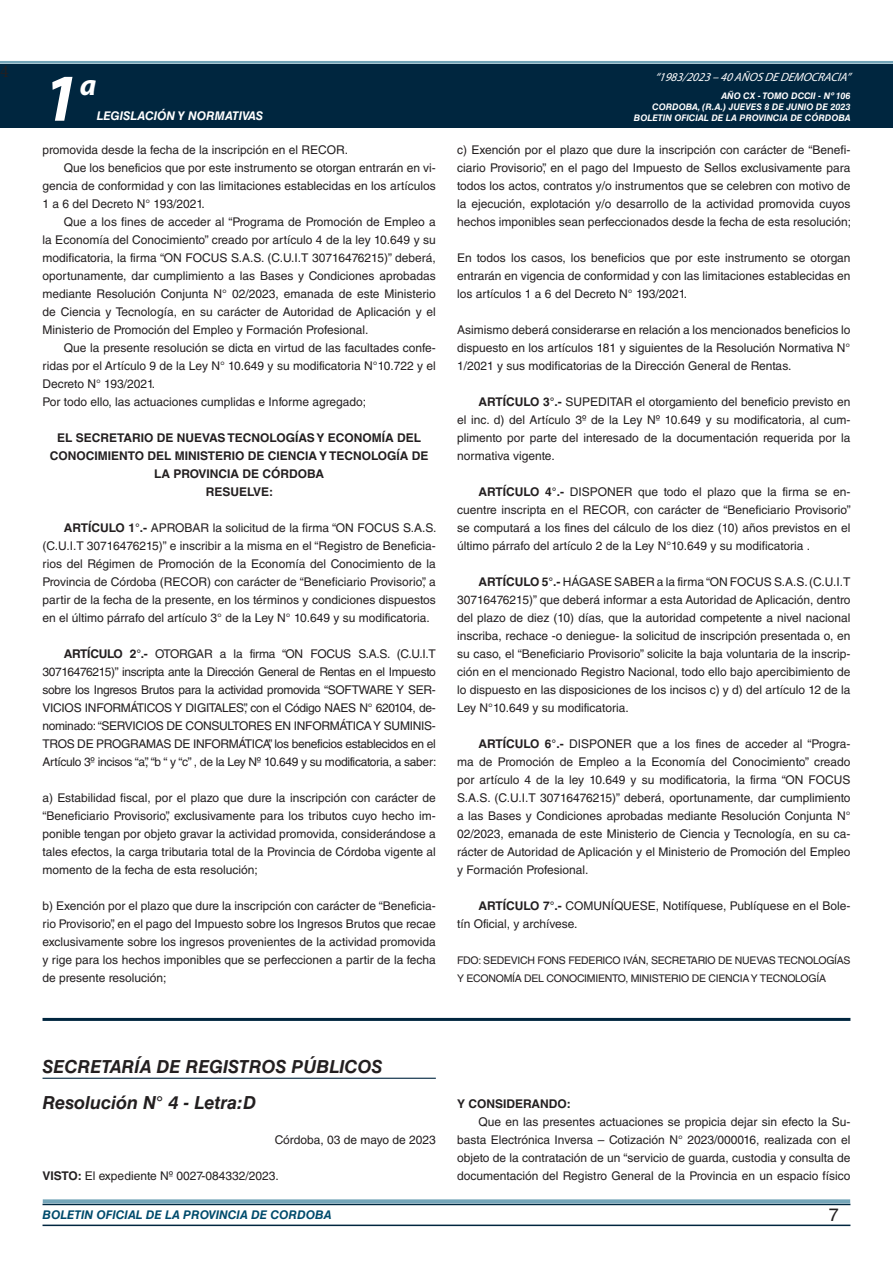
<style>
.page{position:relative;width:893px;height:1263px;background:#fff}
.page>*{position:absolute;margin:0;border:0;box-sizing:border-box;transform-origin:0 0}
.t1{font:italic 700 67.5px "Myriad Pro";color:#fff}
.t2{font:italic 700 30px "Myriad Pro";color:#fff}
.NOMBRE_DE_MINISTERIO{font:italic 700 18px "Helvetica LT Std";color:#231f20}
.t3{font:18px "Minion Pro";color:#231f20}
.t4{font:18px "Helvetica LT Std";color:#231f20}
.TEXTO_BASE{font:12px/18px "Helvetica LT Std";color:#231f20;text-align:justify}
.RESUELVE{font:700 12px/18px "Helvetica LT Std";color:#231f20;text-align:center}
.t5{font:italic 700 12px "Helvetica LT Std";color:#004b6c}
.t6{font:italic 12px "Myriad Pro";color:#fff}
.t7{font:italic 700 12px "Helvetica LT Std";color:#fff}
.FECHA{font:12px "Helvetica LT Std";color:#231f20}
.TEXTO_BASE-2{font:700 12px "Helvetica LT Std";color:#231f20}
.FIRMA{font:10.5px/18px "Helvetica LT Std";letter-spacing:-.025em;color:#231f20}
.t8{font:italic 700 9px/10.8px "Helvetica LT Std";color:#fff;text-align:right}
.s1{font-weight:700}
</style>
<div class="page">
<div style="left:0;top:61px;width:893px;height:6px;background:#fff;opacity:.75"></div>
<div style="left:0;top:64px;width:893px;height:64px;background:#00263f"></div>
<hr style="left:43px;top:1224px;width:807px;height:2px;background:#00263f">
<div style="left:42px;top:1198px;width:809px;height:8px;background:#fff;opacity:.75"></div>
<hr style="left:43px;top:1018px;width:807px;height:3px;background:#00263f">
<hr style="left:43px;top:1078px;width:393px;height:1px;background:#00263f">
<h3 class="t3" style="left:0;top:59px;width:10px">4</h3>
<h1 class="t1" style="left:43px;top:54px;width:38px">1</h1>
<h2 class="t2" style="left:80px;top:66px;width:18px">a</h2>
<p class="t7" style="left:97px;top:109px;width:168px">LEGISLACIÓN Y NORMATIVAS</p>
<p class="TEXTO_BASE" style="left:43px;top:141px;width:307px">promovida desde la fecha de la inscripción en el RECOR.</p>
<p class="TEXTO_BASE" style="left:43px;top:159px;width:395px;text-indent:21px">Que los beneficios que por este instrumento se otorgan entrarán en vi&shy;gencia de conformidad y con las limitaciones establecidas en los artículos 1 a 6 del Decreto N° 193/2021.</p>
<p class="TEXTO_BASE" style="left:43px;top:213px;width:395px;text-indent:21px">Que a los fines de acceder al “Programa de Promoción de Empleo a la Economía del Conocimiento” creado por artículo 4 de la ley 10.649 y su modificatoria, la firma “ON FOCUS S.A.S. (C.U.I.T 30716476215)” deberá, oportunamente, dar cumplimiento a las Bases y Condiciones aprobadas mediante Resolución Conjunta N° 02/2023, emanada de este Ministerio de Ciencia y Tecnología, en su carácter de Autoridad de Aplicación y el Ministerio de Promoción del Empleo y Formación Profesional.</p>
<p class="TEXTO_BASE" style="left:43px;top:339px;width:395px;text-indent:21px">Que la presente resolución se dicta en virtud de las facultades confe&shy;ridas por el Artículo 9 de la Ley N° 10.649 y su modificatoria N°10.722 y el Decreto N° 193/2021.</p>
<p class="TEXTO_BASE" style="left:43px;top:393px;width:325px">Por todo ello, las actuaciones cumplidas e Informe agregado;</p>
<p class="RESUELVE" style="left:50px;top:428px;width:380px">EL SECRETARIO DE NUEVAS TECNOLOGÍAS Y ECONOMÍA DEL<br>CONOCIMIENTO DEL MINISTERIO DE CIENCIA Y TECNOLOGÍA DE<br>LA PROVINCIA DE CÓRDOBA</p>
<p class="RESUELVE" style="left:206px;top:482px;width:69px">RESUELVE:</p>
<p class="TEXTO_BASE" style="left:43px;top:519px;width:396px;text-indent:21px"><span class="s1">ARTÍCULO 1°.-</span> APROBAR la solicitud de la firma “ON FOCUS S.A.S. (C.U.I.T 30716476215)” e inscribir a la misma en el “Registro de Beneficia&shy;rios del Régimen de Promoción de la Economía del Conocimiento de la Provincia de Córdoba (RECOR) con carácter de “Beneficiario Provisorio”, a partir de la fecha de la presente, en los términos y condiciones dispuestos en el último párrafo del artículo 3° de la Ley N° 10.649 y su modificatoria.</p>
<p class="TEXTO_BASE" style="left:43px;top:645px;width:395px;text-indent:21px"><span class="s1">ARTÍCULO 2°.-</span> OTORGAR a la firma “ON FOCUS S.A.S. (C.U.I.T 30716476215)” inscripta ante la Dirección General de Rentas en el Impuesto sobre los Ingresos Brutos para la actividad promovida “SOFTWARE Y SER-VICIOS INFORMÁTICOS Y DIGITALES”, con el Código NAES N° 620104, de&shy;nominado: “SERVICIOS DE CONSULTORES EN INFORMÁTICA Y SUMINIS-TROS DE PROGRAMAS DE INFORMÁTICA”, los beneficios establecidos en el Artículo 3º incisos “a”, “b “ y “c” , de la Ley Nº 10.649 y su modificatoria, a saber:</p>
<p class="TEXTO_BASE" style="left:43px;top:789px;width:395px">a) Estabilidad fiscal, por el plazo que dure la inscripción con carácter de “Beneficiario Provisorio”, exclusivamente para los tributos cuyo hecho im&shy;ponible tengan por objeto gravar la actividad promovida, considerándose a tales efectos, la carga tributaria total de la Provincia de Córdoba vigente al momento de la fecha de esta resolución;</p>
<p class="TEXTO_BASE" style="left:43px;top:897px;width:395px">b) Exención por el plazo que dure la inscripción con carácter de “Beneficia&shy;rio Provisorio”, en el pago del Impuesto sobre los Ingresos Brutos que recae exclusivamente sobre los ingresos provenientes de la actividad promovida y rige para los hechos imponibles que se perfeccionen a partir de la fecha de presente resolución;</p>
<p class="t6" style="left:655px;top:70px;width:197px">“ 1983/2023 – 40 AÑOS DE DEMOCRACIA”</p>
<p class="t8" style="left:634px;top:91px;width:218px">AÑO CX - TOMO DCCII - Nº 106<br>CORDOBA, (R.A.) JUEVES 8 DE JUNIO DE 2023<br>BOLETIN OFICIAL DE LA PROVINCIA DE CÓRDOBA</p>
<p class="TEXTO_BASE" style="left:457px;top:141px;width:395px">c) Exención por el plazo que dure la inscripción con carácter de “Benefi&shy;ciario Provisorio”, en el pago del Impuesto de Sellos exclusivamente para todos los actos, contratos y/o instrumentos que se celebren con motivo de la ejecución, explotación y/o desarrollo de la actividad promovida cuyos hechos imponibles sean perfeccionados desde la fecha de esta resolución;</p>
<p class="TEXTO_BASE" style="left:457px;top:249px;width:395px">En todos los casos, los beneficios que por este instrumento se otorgan entrarán en vigencia de conformidad y con las limitaciones establecidas en los artículos 1 a 6 del Decreto N° 193/2021.</p>
<p class="TEXTO_BASE" style="left:457px;top:321px;width:395px">Asimismo deberá considerarse en relación a los mencionados beneficios lo dispuesto en los artículos 181 y siguientes de la Resolución Normativa N° 1/2021 y sus modificatorias de la Dirección General de Rentas.</p>
<p class="TEXTO_BASE" style="left:457px;top:393px;width:395px;text-indent:21px"><span class="s1">ARTÍCULO 3°.-</span> SUPEDITAR el otorgamiento del beneficio previsto en el inc. d) del Artículo 3º de la Ley Nº 10.649 y su modificatoria, al cum&shy;plimento por parte del interesado de la documentación requerida por la normativa vigente.</p>
<p class="TEXTO_BASE" style="left:457px;top:483px;width:395px;text-indent:21px"><span class="s1">ARTÍCULO 4°.-</span> DISPONER que todo el plazo que la firma se en&shy;cuentre inscripta en el RECOR, con carácter de “Beneficiario Provisorio” se computará a los fines del cálculo de los diez (10) años previstos en el último párrafo del artículo 2 de la Ley N°10.649 y su modificatoria .</p>
<p class="TEXTO_BASE" style="left:457px;top:573px;width:395px;text-indent:21px"><span class="s1">ARTÍCULO 5°.-</span> HÁGASE SABER a la firma “ON FOCUS S.A.S. (C.U.I.T 30716476215)” que deberá informar a esta Autoridad de Aplicación, dentro del plazo de diez (10) días, que la autoridad competente a nivel nacional inscriba, rechace -o deniegue- la solicitud de inscripción presentada o, en su caso, el “Beneficiario Provisorio” solicite la baja voluntaria de la inscrip&shy;ción en el mencionado Registro Nacional, todo ello bajo apercibimiento de lo dispuesto en las disposiciones de los incisos c) y d) del artículo 12 de la Ley N°10.649 y su modificatoria.</p>
<p class="TEXTO_BASE" style="left:457px;top:735px;width:395px;text-indent:21px"><span class="s1">ARTÍCULO 6°.-</span> DISPONER que a los fines de acceder al “Progra&shy;ma de Promoción de Empleo a la Economía del Conocimiento” creado por artículo 4 de la ley 10.649 y su modificatoria, la firma “ON FOCUS S.A.S. (C.U.I.T 30716476215)” deberá, oportunamente, dar cumplimiento a las Bases y Condiciones aprobadas mediante Resolución Conjunta N° 02/2023, emanada de este Ministerio de Ciencia y Tecnología, en su ca&shy;rácter de Autoridad de Aplicación y el Ministerio de Promoción del Empleo y Formación Profesional.</p>
<p class="TEXTO_BASE" style="left:457px;top:897px;width:395px;text-indent:21px"><span class="s1">ARTÍCULO 7°.-</span> COMUNÍQUESE, Notifíquese, Publíquese en el Bole&shy;tín Oficial, y archívese.</p>
<p class="FIRMA" style="left:457px;top:951px;width:395px">FDO: SEDEVICH FONS FEDERICO IVÁN, SECRETARIO DE NUEVAS TECNOLOGÍAS<br>Y ECONOMÍA DEL CONOCIMIENTO, MINISTERIO DE CIENCIA Y TECNOLOGÍA</p>
<p class="NOMBRE_DE_MINISTERIO" style="left:43px;top:1056px;width:341px">SECRETARÍA DE REGISTROS PÚBLICOS</p>
<p class="NOMBRE_DE_MINISTERIO" style="left:43px;top:1092px;width:215px">Resolución N° 4 - Letra:D</p>
<p class="FECHA" style="left:275px;top:1133px;width:163px">Córdoba, 03 de mayo de 2023</p>
<p class="TEXTO_BASE" style="left:43px;top:1167px;width:238px"><span class="s1">VISTO:</span> El expediente Nº 0027-084332/2023.</p>
<p class="TEXTO_BASE-2" style="left:457px;top:1096px;width:115px">Y CONSIDERANDO:</p>
<p class="TEXTO_BASE" style="left:457px;top:1113px;width:395px;text-indent:21px">Que en las presentes actuaciones se propicia dejar sin efecto la Su&shy;basta Electrónica Inversa – Cotización N° 2023/000016, realizada con el objeto de la contratación de un “servicio de guarda, custodia y consulta de documentación del Registro General de la Provincia en un espacio físico</p>
<p class="t5" style="left:43px;top:1208px;width:290px">BOLETIN OFICIAL DE LA PROVINCIA DE CORDOBA</p>
<h3 class="t4" style="left:829px;top:1204px;width:12px">7</h3>
</div>
